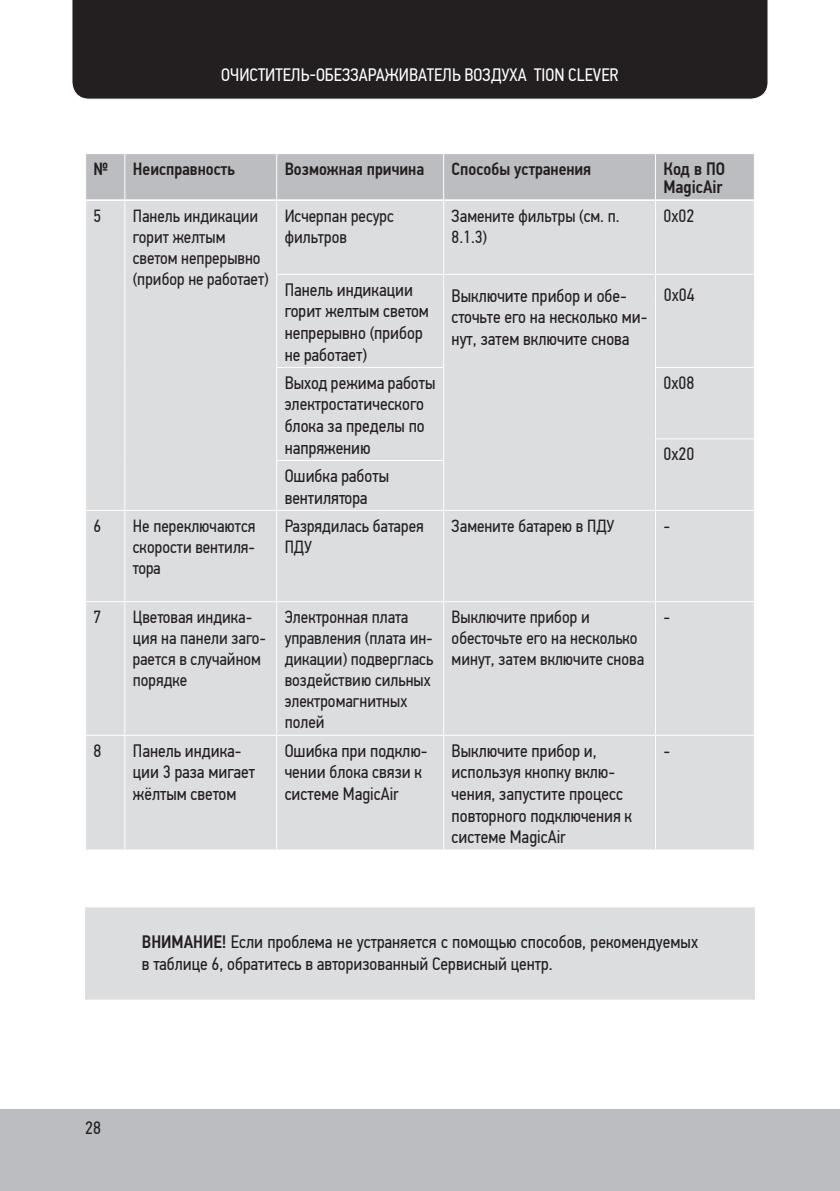
<style>
.page{position:relative;width:840px;height:1191px;background:#fff}
.page>*{position:absolute;margin:0;border:0;box-sizing:border-box;transform-origin:0 0}
.Основной_текст{font:18px/21.6px "PF Din Text Cond Pro";color:#231f20}
.t1{font:18px "PF Din Text Cond Pro";color:#fff}
.ВНИМАНИЕ_Основной_те{font:500 18px/18px "PF Din Text Cond Pro";color:#231f20}
.Основной_текст-2{font:17.6px/21.2px "PF Din Text Cond Pro";color:#231f20}
.ВНИМАНИЕ_Основной_те-2{font:500 17.6px "PF Din Text Cond Pro";color:#231f20}
.s1{font-weight:500}
</style>
<div class="page">
<div style="left:0;top:1109px;width:839px;height:82px;background:#bcbdc0"></div>
<div style="left:72px;top:0;width:696px;height:100px;background:#231f20"></div>
<div style="left:86px;top:201px;width:667px;height:648px;background:#dcdddf"></div>
<hr style="left:124px;top:201px;width:1px;height:73px;background:#fff">
<svg style="left:124px;top:274px;width:1px;height:25px"></svg>
<hr style="left:124px;top:299px;width:1px;height:68px;background:#fff">
<hr style="left:124px;top:367px;width:1px;height:72px;background:#fff">
<svg style="left:124px;top:439px;width:1px;height:21px"></svg>
<hr style="left:124px;top:460px;width:1px;height:50px;background:#fff">
<hr style="left:276px;top:201px;width:1px;height:73px;background:#fff">
<svg style="left:276px;top:275px;width:1px;height:24px"></svg>
<hr style="left:276px;top:299px;width:1px;height:68px;background:#fff">
<hr style="left:276px;top:368px;width:1px;height:71px;background:#fff">
<svg style="left:276px;top:439px;width:1px;height:21px"></svg>
<hr style="left:276px;top:461px;width:1px;height:49px;background:#fff">
<hr style="left:443px;top:201px;width:1px;height:73px;background:#fff">
<hr style="left:654px;top:201px;width:1px;height:73px;background:#fff">
<svg style="left:443px;top:275px;width:1px;height:24px"></svg>
<svg style="left:654px;top:274px;width:1px;height:24px"></svg>
<svg style="left:753px;top:275px;width:1px;height:23px"></svg>
<hr style="left:443px;top:299px;width:1px;height:68px;background:#fff">
<hr style="left:654px;top:299px;width:1px;height:68px;background:#fff">
<hr style="left:443px;top:368px;width:1px;height:71px;background:#fff">
<hr style="left:654px;top:368px;width:1px;height:70px;background:#fff">
<svg style="left:443px;top:439px;width:1px;height:21px"></svg>
<svg style="left:654px;top:439px;width:1px;height:21px"></svg>
<svg style="left:753px;top:439px;width:1px;height:21px"></svg>
<hr style="left:443px;top:461px;width:1px;height:49px;background:#fff">
<hr style="left:654px;top:460px;width:1px;height:50px;background:#fff">
<hr style="left:85px;top:510px;width:40px;height:1px;background:#fff">
<hr style="left:125px;top:510px;width:151px;height:1px;background:#fff">
<hr style="left:124px;top:511px;width:1px;height:90px;background:#fff">
<hr style="left:276px;top:274px;width:168px;height:1px;background:#fff">
<hr style="left:276px;top:367px;width:168px;height:1px;background:#fff">
<hr style="left:276px;top:460px;width:168px;height:1px;background:#fff">
<hr style="left:276px;top:510px;width:167px;height:1px;background:#fff">
<hr style="left:276px;top:511px;width:1px;height:90px;background:#fff">
<hr style="left:443px;top:280px;width:212px;height:1px;background:#fff">
<hr style="left:654px;top:298px;width:100px;height:1px;background:#fff">
<hr style="left:654px;top:367px;width:100px;height:1px;background:#fff">
<hr style="left:654px;top:438px;width:100px;height:1px;background:#fff">
<hr style="left:443px;top:510px;width:212px;height:1px;background:#fff">
<hr style="left:443px;top:511px;width:1px;height:90px;background:#fff">
<hr style="left:655px;top:510px;width:99px;height:1px;background:#fff">
<hr style="left:654px;top:511px;width:1px;height:90px;background:#fff">
<hr style="left:85px;top:601px;width:40px;height:1px;background:#fff">
<hr style="left:85px;top:735px;width:40px;height:1px;background:#fff">
<hr style="left:125px;top:601px;width:151px;height:1px;background:#fff">
<hr style="left:124px;top:602px;width:1px;height:133px;background:#fff">
<hr style="left:125px;top:735px;width:151px;height:1px;background:#fff">
<hr style="left:124px;top:736px;width:1px;height:113px;background:#fff">
<hr style="left:276px;top:601px;width:167px;height:1px;background:#fff">
<hr style="left:276px;top:602px;width:1px;height:133px;background:#fff">
<hr style="left:276px;top:735px;width:167px;height:1px;background:#fff">
<hr style="left:276px;top:736px;width:1px;height:113px;background:#fff">
<hr style="left:443px;top:601px;width:212px;height:1px;background:#fff">
<hr style="left:443px;top:602px;width:1px;height:133px;background:#fff">
<hr style="left:655px;top:601px;width:99px;height:1px;background:#fff">
<hr style="left:654px;top:602px;width:1px;height:133px;background:#fff">
<hr style="left:443px;top:735px;width:212px;height:1px;background:#fff">
<hr style="left:443px;top:736px;width:1px;height:113px;background:#fff">
<hr style="left:655px;top:735px;width:99px;height:1px;background:#fff">
<hr style="left:654px;top:736px;width:1px;height:113px;background:#fff">
<div style="left:85px;top:907px;width:669px;height:92px;background:#dcdddf;border:2px solid #dcdddf"></div>
<div style="left:86px;top:154px;width:667px;height:45px;background:#bcbdc0"></div>
<hr style="left:124px;top:154px;width:1px;height:45px;background:#fff">
<hr style="left:276px;top:154px;width:1px;height:45px;background:#fff">
<hr style="left:443px;top:154px;width:1px;height:45px;background:#fff">
<hr style="left:654px;top:154px;width:1px;height:45px;background:#fff">
<div style="left:444px;top:276px;width:210px;height:11px;background:#dcdddf"></div>
<div style="left:656px;top:276px;width:97px;height:47px;background:#dcdddf"></div>
<hr style="left:443px;top:274px;width:211px;height:1px;background:#fff">
<hr style="left:655px;top:274px;width:99px;height:1px;background:#fff">
<p class="t1" style="left:221px;top:64px;width:398px">ОЧИСТИТЕЛЬ-ОБЕЗЗАРАЖИВАТЕЛЬ ВОЗДУХА TION CLEVER</p>
<p class="ВНИМАНИЕ_Основной_те-2" style="left:94px;top:158px;width:16px">№</p>
<p class="ВНИМАНИЕ_Основной_те-2" style="left:133px;top:158px;width:103px">Неисправность</p>
<p class="ВНИМАНИЕ_Основной_те-2" style="left:284px;top:158px;width:141px">Возможная причина</p>
<p class="ВНИМАНИЕ_Основной_те-2" style="left:451px;top:158px;width:141px">Способы устранения</p>
<p class="ВНИМАНИЕ_Основной_те" style="left:663px;top:160px;width:63px">Код в ПО<br>MagicAir</p>
<p class="Основной_текст-2" style="left:94px;top:205px;width:9px">5</p>
<p class="Основной_текст-2" style="left:133px;top:205px;width:137px">Панель индикации горит желтым светом непрерывно (прибор не работает)</p>
<p class="Основной_текст-2" style="left:284px;top:205px;width:111px">Исчерпан ресурс фильтров</p>
<p class="Основной_текст-2" style="left:451px;top:205px;width:169px">Замените фильтры (см. п.<br>8.1.3)</p>
<p class="Основной_текст" style="left:663px;top:205px;width:32px">0х02</p>
<p class="Основной_текст" style="left:284px;top:279px;width:146px">Панель индикации горит желтым светом непрерывно (прибор не работает)</p>
<p class="Основной_текст" style="left:451px;top:285px;width:197px">Выключите прибор и обе&shy;сточьте его на несколько ми&shy;нут, затем включите снова</p>
<p class="Основной_текст" style="left:284px;top:372px;width:152px">Выход режима работы электростатического блока за пределы по напряжению</p>
<p class="Основной_текст" style="left:663px;top:372px;width:32px">0х08</p>
<p class="Основной_текст" style="left:663px;top:284px;width:32px">0х04</p>
<p class="Основной_текст" style="left:663px;top:443px;width:32px">0х20</p>
<p class="Основной_текст" style="left:284px;top:465px;width:106px">Ошибка работы вентилятора</p>
<p class="Основной_текст-2" style="left:94px;top:515px;width:9px">6</p>
<p class="Основной_текст-2" style="left:133px;top:515px;width:124px;text-align:justify">Не переключаются скорости вентиля&shy;тора</p>
<p class="Основной_текст-2" style="left:284px;top:515px;width:140px">Разрядилась батарея<br>ПДУ</p>
<p class="Основной_текст-2" style="left:451px;top:515px;width:164px">Замените батарею в ПДУ</p>
<p class="Основной_текст" style="left:663px;top:515px;width:8px">-</p>
<p class="Основной_текст-2" style="left:94px;top:606px;width:9px">7</p>
<p class="Основной_текст-2" style="left:133px;top:606px;width:135px">Цветовая индика&shy;ция на панели заго&shy;рается в случайном порядке</p>
<p class="Основной_текст-2" style="left:284px;top:606px;width:150px">Электронная плата управления (плата ин&shy;дикации) подверглась воздействию сильных электромагнитных полей</p>
<p class="Основной_текст-2" style="left:451px;top:606px;width:194px">Выключите прибор и обесточьте его на несколько минут, затем включите снова</p>
<p class="Основной_текст" style="left:663px;top:606px;width:8px">-</p>
<p class="Основной_текст" style="left:94px;top:740px;width:9px">8</p>
<p class="Основной_текст" style="left:133px;top:740px;width:124px">Панель индика&shy;ции 3 раза мигает жёлтым светом</p>
<p class="Основной_текст" style="left:284px;top:740px;width:144px">Ошибка при подклю&shy;чении блока связи к системе MagicAir</p>
<p class="Основной_текст" style="left:451px;top:740px;width:182px">Выключите прибор и, используя кнопку вклю&shy;чения, запустите процесс повторного подключения к системе MagicAir</p>
<p class="Основной_текст" style="left:663px;top:740px;width:8px">-</p>
<p class="Основной_текст" style="left:142px;top:931px;width:557px"><span class="s1">ВНИМАНИЕ!</span> Если проблема не устраняется с помощью способов, рекомендуемых в таблице 6, обратитесь в авторизованный Сервисный центр.</p>
<p class="Основной_текст" style="left:85px;top:1117px;width:17px">28</p>
</div>
